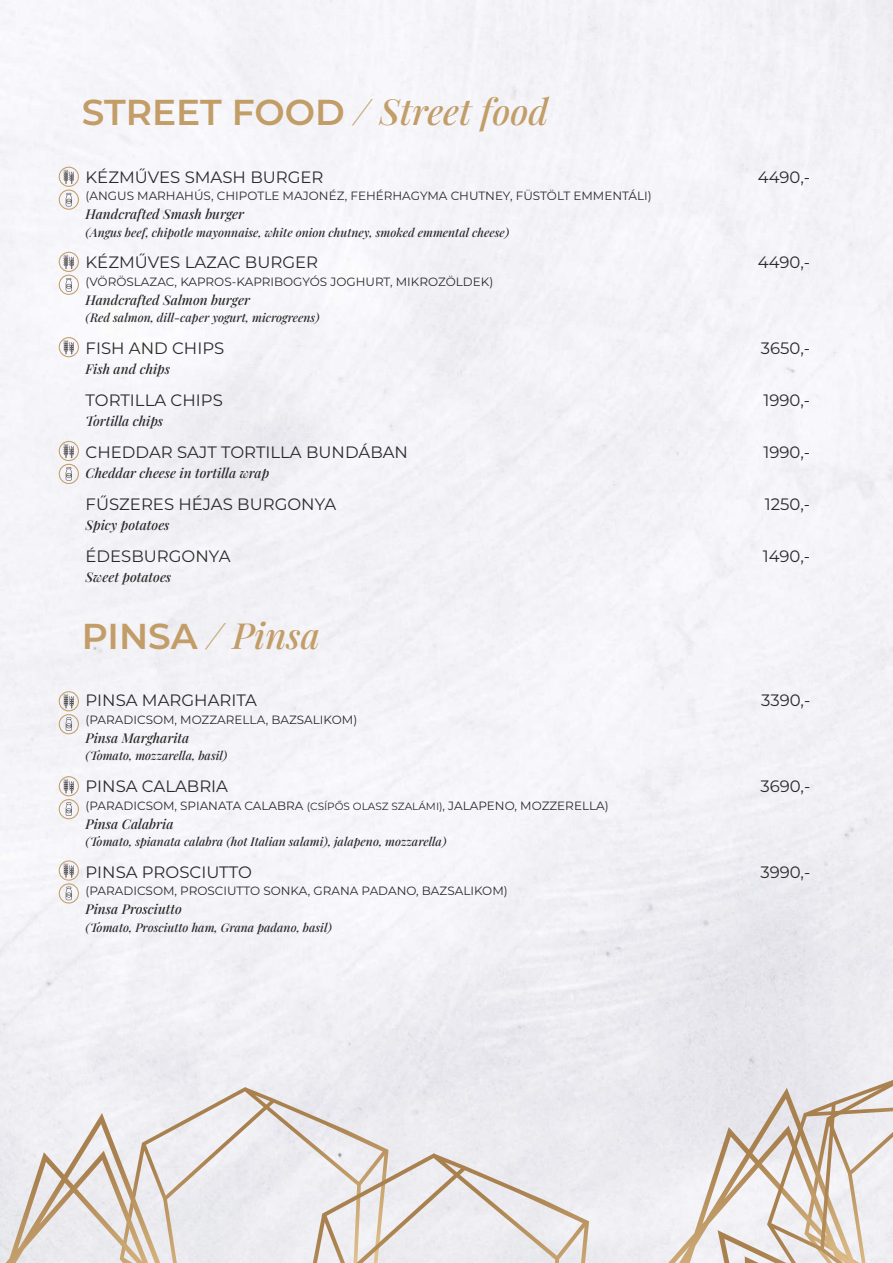
<style>
.page{position:relative;width:893px;height:1263px;background:#fff}
.page>*{position:absolute;margin:0;border:0;box-sizing:border-box;transform-origin:0 0}
.t1{font:italic 500 36px "Playfair Display";color:#c29d67}
.t2{font:16.5px "Montserrat";color:#2b2a29}
.t3{font:italic 500 13.5px "Playfair Display";color:#2b2a29}
.t4{font:12px "Montserrat";color:#2b2a29}
.t5{font:italic 500 12px "Playfair Display";color:#2b2a29}
.s1{font-family:"Montserrat";font-weight:600;font-style:normal}
.s2{font-size:10.5px}
</style>
<div class="page">
<div style="left:589px;top:1088px;width:113px;height:175px;background:#ecebf0"></div>
<svg style="left:702px;top:1060px;width:191px;height:203px"></svg>
<svg style="left:120px;top:1087px;width:269px;height:176px;background:#e8e4e6"></svg>
<svg style="left:298px;top:1153px;width:291px;height:110px;background:#e5e0de"></svg>
<svg style="left:0;top:1113px;width:215px;height:150px;background:#e3dcd8"></svg>
<svg style="left:64px;top:170px;width:10px;height:14px"></svg>
<div style="left:59px;top:167px;width:20px;height:20px;border:1px solid #c29d67;border-radius:50%"></div>
<svg style="left:66px;top:193px;width:6px;height:13px"></svg>
<div style="left:59px;top:190px;width:20px;height:20px;border:1px solid #c29d67;border-radius:50%"></div>
<svg style="left:64px;top:340px;width:10px;height:14px"></svg>
<div style="left:59px;top:337px;width:20px;height:20px;border:1px solid #c29d67;border-radius:50%"></div>
<svg style="left:64px;top:255px;width:10px;height:14px"></svg>
<div style="left:59px;top:252px;width:20px;height:20px;border:1px solid #c29d67;border-radius:50%"></div>
<svg style="left:66px;top:278px;width:6px;height:13px"></svg>
<div style="left:59px;top:275px;width:20px;height:20px;border:1px solid #c29d67;border-radius:50%"></div>
<svg style="left:64px;top:444px;width:10px;height:14px"></svg>
<div style="left:59px;top:441px;width:20px;height:20px;border:1px solid #c29d67;border-radius:50%"></div>
<svg style="left:66px;top:467px;width:6px;height:14px"></svg>
<div style="left:59px;top:464px;width:20px;height:20px;border:1px solid #c29d67;border-radius:50%"></div>
<svg style="left:64px;top:694px;width:10px;height:14px"></svg>
<div style="left:59px;top:691px;width:20px;height:20px;border:1px solid #c29d67;border-radius:50%"></div>
<svg style="left:66px;top:717px;width:6px;height:14px"></svg>
<div style="left:59px;top:714px;width:20px;height:20px;border:1px solid #c29d67;border-radius:50%"></div>
<svg style="left:64px;top:779px;width:10px;height:14px"></svg>
<div style="left:59px;top:776px;width:20px;height:20px;border:1px solid #c29d67;border-radius:50%"></div>
<svg style="left:66px;top:802px;width:6px;height:14px"></svg>
<div style="left:59px;top:799px;width:20px;height:20px;border:1px solid #c29d67;border-radius:50%"></div>
<svg style="left:64px;top:863px;width:10px;height:15px"></svg>
<div style="left:59px;top:860px;width:20px;height:21px;border:1px solid #c29d67;border-radius:50%"></div>
<svg style="left:66px;top:887px;width:6px;height:13px"></svg>
<div style="left:59px;top:883px;width:20px;height:20px;border:1px solid #c29d67;border-radius:50%"></div>
<h1 class="t1" style="left:82px;top:87px;width:468px"><span class="s1">STREET FOOD</span> / Street food</h1>
<h2 class="t2" style="left:86px;top:167px;width:239px">KÉZMŰVES SMASH BURGER</h2>
<p class="t4" style="left:86px;top:189px;width:568px">(ANGUS MARHAHÚS, CHIPOTLE MAJONÉZ, FEHÉRHAGYMA CHUTNEY, FÜSTÖLT EMMENTÁLI)</p>
<p class="t3" style="left:86px;top:205px;width:160px">Handcrafted Smash burger</p>
<p class="t5" style="left:86px;top:224px;width:425px">(Angus beef, chipotle mayonnaise, white onion chutney, smoked emmental cheese)</p>
<h2 class="t2" style="left:86px;top:252px;width:234px">KÉZMŰVES LAZAC BURGER</h2>
<p class="t4" style="left:86px;top:274px;width:409px">(VÖRÖSLAZAC, KAPROS-KAPRIBOGYÓS JOGHURT, MIKROZÖLDEK)</p>
<p class="t3" style="left:86px;top:290px;width:166px">Handcrafted Salmon burger</p>
<p class="t5" style="left:86px;top:309px;width:236px">(Red salmon, dill-caper yogurt, microgreens)</p>
<h2 class="t2" style="left:86px;top:338px;width:140px">FISH AND CHIPS</h2>
<p class="t3" style="left:86px;top:359px;width:86px">Fish and chips</p>
<h2 class="t2" style="left:86px;top:390px;width:139px">TORTILLA CHIPS</h2>
<p class="t3" style="left:86px;top:411px;width:79px">Tortilla chips</p>
<h2 class="t2" style="left:86px;top:442px;width:324px">CHEDDAR SAJT TORTILLA BUNDÁBAN</h2>
<p class="t3" style="left:86px;top:464px;width:185px">Cheddar cheese in tortilla wrap</p>
<h2 class="t2" style="left:86px;top:494px;width:252px">FŰSZERES HÉJAS BURGONYA</h2>
<p class="t3" style="left:86px;top:516px;width:86px">Spicy potatoes</p>
<h2 class="t2" style="left:86px;top:546px;width:146px">ÉDESBURGONYA</h2>
<p class="t3" style="left:86px;top:568px;width:87px">Sweet potatoes</p>
<h1 class="t1" style="left:82px;top:610px;width:240px"><span class="s1">PINSA</span> / Pinsa</h1>
<h2 class="t2" style="left:86px;top:690px;width:173px">PINSA MARGHARITA</h2>
<p class="t4" style="left:86px;top:712px;width:273px">(PARADICSOM, MOZZARELLA, BAZSALIKOM)</p>
<p class="t3" style="left:86px;top:728px;width:105px">Pinsa Margharita</p>
<p class="t5" style="left:86px;top:747px;width:143px">(Tomato, mozzarella, basil)</p>
<h2 class="t2" style="left:86px;top:776px;width:144px">PINSA CALABRIA</h2>
<p class="t4" style="left:86px;top:798px;width:525px">(PARADICSOM, SPIANATA CALABRA <span class="s2">(CSÍPŐS OLASZ SZALÁMI)</span>, JALAPENO, MOZZERELLA)</p>
<p class="t3" style="left:86px;top:814px;width:90px">Pinsa Calabria</p>
<p class="t5" style="left:86px;top:833px;width:362px">(Tomato, spianata calabra (hot Italian salami), jalapeno, mozzarella)</p>
<h2 class="t2" style="left:86px;top:862px;width:168px">PINSA PROSCIUTTO</h2>
<p class="t4" style="left:86px;top:884px;width:424px">(PARADICSOM, PROSCIUTTO SONKA, GRANA PADANO, BAZSALIKOM)</p>
<p class="t3" style="left:86px;top:900px;width:98px">Pinsa Prosciutto</p>
<p class="t5" style="left:86px;top:918px;width:248px">(Tomato, Prosciutto ham, Grana padano, basil)</p>
<h2 class="t2" style="left:758px;top:167px;width:54px">4490,-</h2>
<h2 class="t2" style="left:758px;top:252px;width:54px">4490,-</h2>
<h2 class="t2" style="left:761px;top:338px;width:51px">3650,-</h2>
<h2 class="t2" style="left:763px;top:390px;width:48px">1990,-</h2>
<h2 class="t2" style="left:763px;top:442px;width:48px">1990,-</h2>
<h2 class="t2" style="left:765px;top:494px;width:47px">1250,-</h2>
<h2 class="t2" style="left:763px;top:546px;width:49px">1490,-</h2>
<h2 class="t2" style="left:761px;top:690px;width:51px">3390,-</h2>
<h2 class="t2" style="left:760px;top:776px;width:51px">3690,-</h2>
<h2 class="t2" style="left:760px;top:862px;width:51px">3990,-</h2>
</div>
